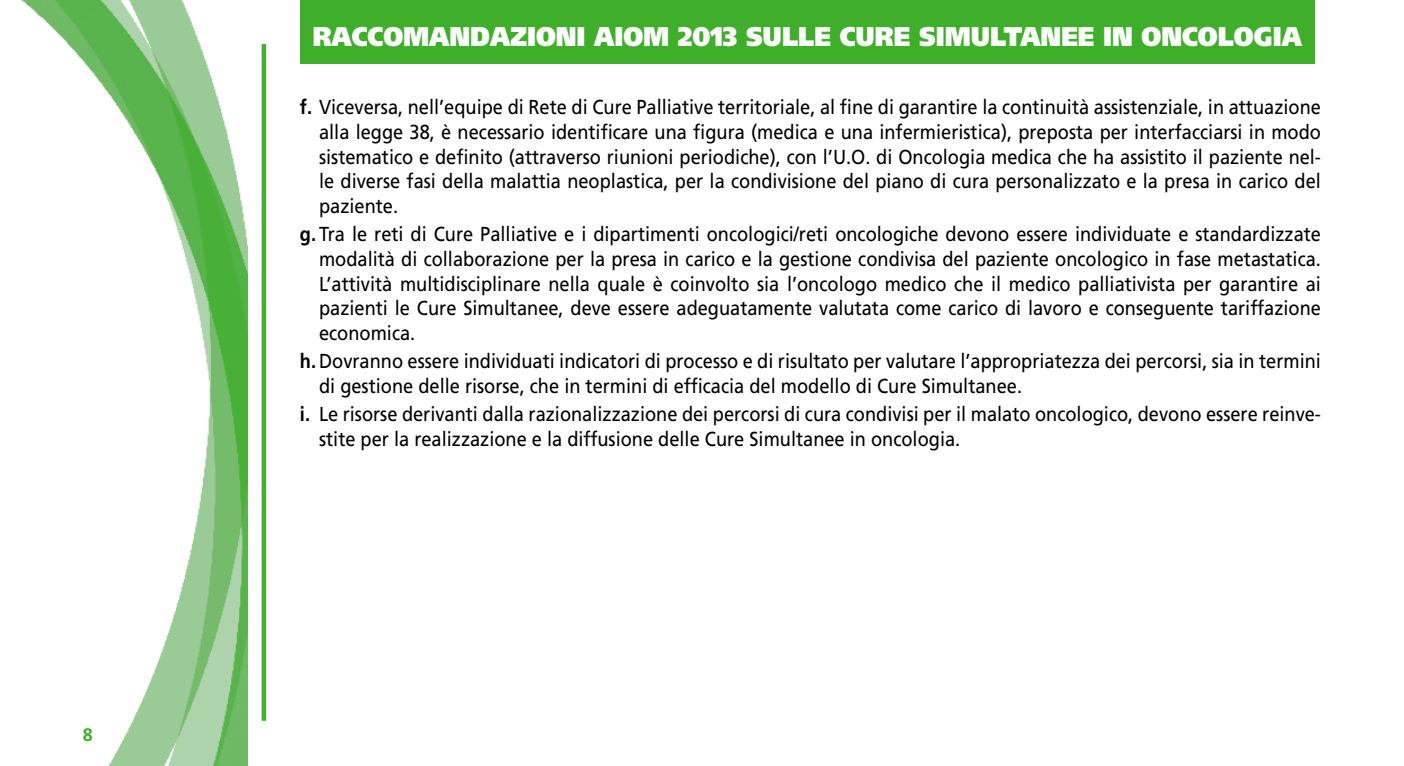
<style>
.page{position:relative;width:1404px;height:766px;background:#fff}
.page>*{position:absolute;margin:0;border:0;box-sizing:border-box;transform-origin:0 0}
.t1{font:900 27px "Frutiger LT Std";color:#fff;scale:.9 1}
.t2{font:20.25px/24.8px "Frutiger LT Std";color:#000;text-align:justify;scale:.9 1}
.t3{font:700 18px "Frutiger LT Std";color:#3fae2a}
.s1{font-weight:700}
</style>
<div class="page">
<img style="left:21px;top:0;width:227px;height:765px">
<div style="left:261px;top:44px;width:5px;height:676px;background:#3fae2a"></div>
<div style="left:300px;top:0;width:1014px;height:64px;background:#3fae2a"></div>
<p class="t3" style="left:83px;top:724px;width:12px">8</p>
<h1 class="t1" style="left:313px;top:20px;width:1100px">RACCOMANDAZIONI AIOM 2013 SULLE CURE SIMULTANEE IN ONCOLOGIA</h1>
<p class="t2" style="left:319px;top:95px;width:1114px;text-indent:-19px"><span class="s1">f.</span> Viceversa, nell’equipe di Rete di Cure Palliative territoriale, al fine di garantire la continuità assistenziale, in attuazione alla legge 38, è necessario identificare una figura (medica e una infermieristica), preposta per interfacciarsi in modo sistematico e definito (attraverso riunioni periodiche), con l’U.O. di Oncologia medica che ha assistito il paziente nel&shy;le diverse fasi della malattia neoplastica, per la condivisione del piano di cura personalizzato e la presa in carico del paziente.</p>
<p class="t2" style="left:319px;top:222px;width:1114px;text-indent:-19px"><span class="s1">g.</span> Tra le reti di Cure Palliative e i dipartimenti oncologici/reti oncologiche devono essere individuate e standardizzate modalità di collaborazione per la presa in carico e la gestione condivisa del paziente oncologico in fase metastatica.<br>L’attività multidisciplinare nella quale è coinvolto sia l’oncologo medico che il medico palliativista per garantire ai pazienti le Cure Simultanee, deve essere adeguatamente valutata come carico di lavoro e conseguente tariffazione economica.</p>
<p class="t2" style="left:319px;top:349px;width:1114px;text-indent:-19px"><span class="s1">h.</span> Dovranno essere individuati indicatori di processo e di risultato per valutare l’appropriatezza dei percorsi, sia in termini di gestione delle risorse, che in termini di efficacia del modello di Cure Simultanee.</p>
<p class="t2" style="left:319px;top:401px;width:1114px;text-indent:-19px"><span class="s1">i.</span> Le risorse derivanti dalla razionalizzazione dei percorsi di cura condivisi per il malato oncologico, devono essere reinve&shy;stite per la realizzazione e la diffusione delle Cure Simultanee in oncologia.</p>
</div>
